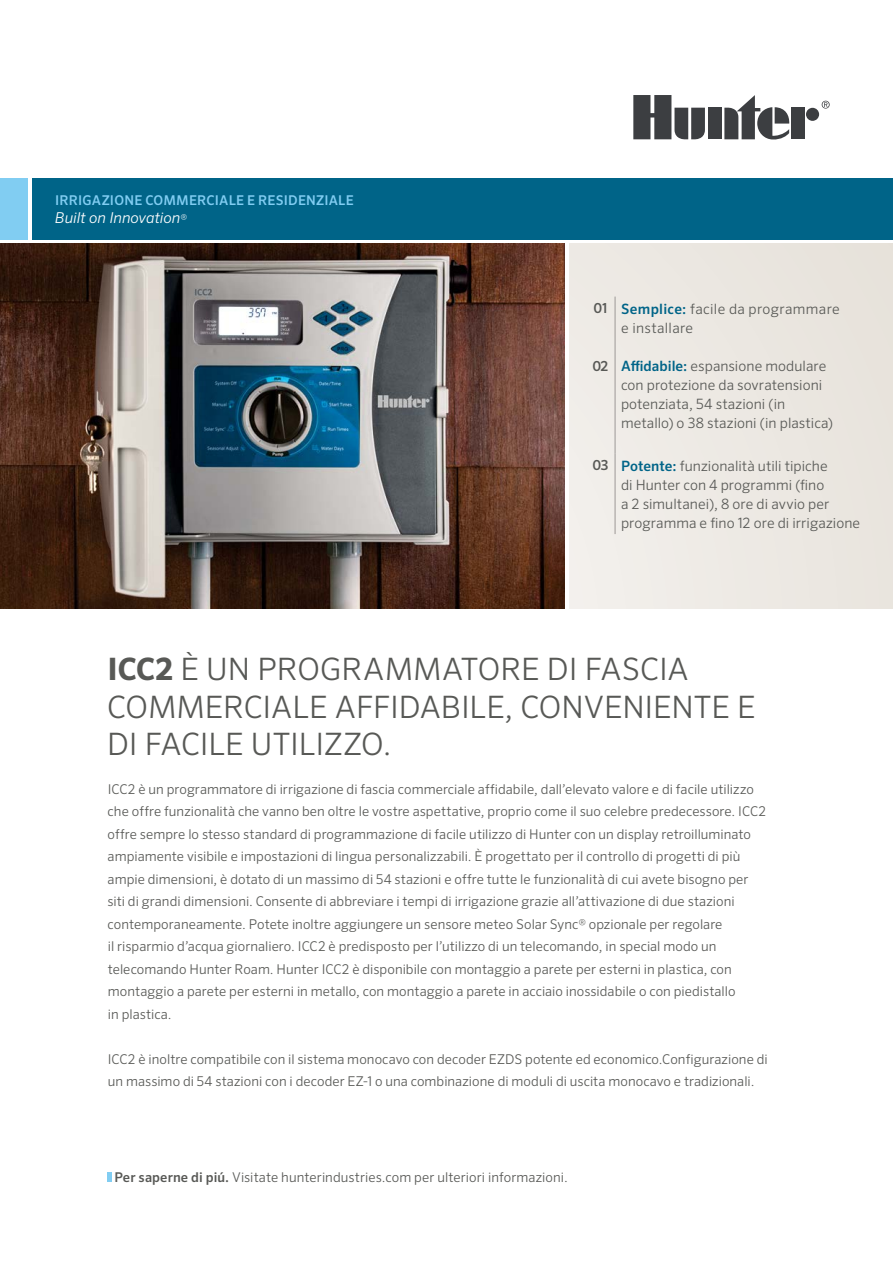
<style>
.page{position:relative;width:893px;height:1263px;background:#fff}
.page>*{position:absolute;margin:0;border:0;box-sizing:border-box;transform-origin:0 0}
.t1{font:300 30.9px/37.5px "Sero Pro";letter-spacing:-.005em;color:#585956}
.t2{font:italic 300 15px "Sero Pro";color:#fff}
.t3{font:300 14.25px/19px "Sero Pro";letter-spacing:.005em;color:#585956}
.t4{font:300 14.25px/19px "Sero Pro";letter-spacing:.025em;color:#585956}
.t5{font:300 13.5px/22.5px "Sero Pro";letter-spacing:.005em;color:#585956}
.t6{font:500 13.5px "Sero Pro";letter-spacing:.015em;color:#81cdf2}
.s1{font-style:normal;font-size:12px}
.s2{font-weight:500;font-size:13.8px}
.s3{font-weight:500;color:#006488}
.s4{font-weight:700}
.s5{font-weight:500}
</style>
<div class="page">
<div style="left:569px;top:244px;width:324px;height:364px;background:#ece8e3"></div>
<svg style="left:822px;top:101px;width:8px;height:8px"></svg>
<div style="left:708px;top:108px;width:13px;height:31px;background:#3c3e41"></div>
<div style="left:806px;top:108px;width:13px;height:13px;background:#3c3e41;border-radius:50%"></div>
<div style="left:791px;top:108px;width:14px;height:31px;background:#3c3e41"></div>
<svg style="left:724px;top:95px;width:66px;height:45px"></svg>
<svg style="left:633px;top:95px;width:72px;height:45px"></svg>
<div style="left:32px;top:178px;width:861px;height:61px;background:#006488"></div>
<div style="left:0;top:178px;width:28px;height:61px;background:#81cdf2"></div>
<hr style="left:107px;top:1172px;width:4px;height:10px;background:#81cdf2">
<img style="left:0;top:244px;width:565px;height:364px">
<hr style="left:615px;top:297px;width:1px;height:57px;background:#9c9896">
<hr style="left:615px;top:354px;width:1px;height:100px;background:#9c9896">
<hr style="left:615px;top:454px;width:1px;height:80px;background:#9c9896">
<p class="t6" style="left:55px;top:192px;width:300px">IRRIGAZIONE COMMERCIALE E RESIDENZIALE</p>
<p class="t2" style="left:55px;top:208px;width:134px">Built on Innovation<span class="s1">®</span></p>
<p class="t4" style="left:621px;top:299px;width:220px;text-indent:-27px"><span class="s2">01</span> <span class="s3">Semplice:</span> facile da programmare e installare</p>
<p class="t3" style="left:621px;top:356px;width:214px;text-indent:-28px"><span class="s2">02</span> <span class="s3">Affidabile:</span> espansione modulare con protezione da sovratensioni potenziata, 54 stazioni (in metallo) o 38 stazioni (in plastica)</p>
<p class="t3" style="left:621px;top:456px;width:241px;text-indent:-29px"><span class="s2">03</span> <span class="s3">Potente:</span> funzionalità utili tipiche<br>di Hunter con 4 programmi (fino<br>a 2 simultanei), 8 ore di avvio per programma e fino 12 ore di irrigazione</p>
<h1 class="t1" style="left:107px;top:650px;width:650px"><span class="s4">ICC2</span> È UN PROGRAMMATORE DI FASCIA<br>COMMERCIALE AFFIDABILE, CONVENIENTE E<br>DI FACILE UTILIZZO.</h1>
<p class="t5" style="left:107px;top:778px;width:660px">ICC2 è un programmatore di irrigazione di fascia commerciale affidabile, dall’elevato valore e di facile utilizzo che offre funzionalità che vanno ben oltre le vostre aspettative, proprio come il suo celebre predecessore. ICC2 offre sempre lo stesso standard di programmazione di facile utilizzo di Hunter con un display retroilluminato ampiamente visibile e impostazioni di lingua personalizzabili. È progettato per il controllo di progetti di più ampie dimensioni, è dotato di un massimo di 54 stazioni e offre tutte le funzionalità di cui avete bisogno per siti di grandi dimensioni. Consente di abbreviare i tempi di irrigazione grazie all’attivazione di due stazioni contemporaneamente. Potete inoltre aggiungere un sensore meteo Solar Sync® opzionale per regolare<br>il risparmio d’acqua giornaliero. ICC2 è predisposto per l’utilizzo di un telecomando, in special modo un telecomando Hunter Roam. Hunter ICC2 è disponibile con montaggio a parete per esterni in plastica, con montaggio a parete per esterni in metallo, con montaggio a parete in acciaio inossidabile o con piedistallo<br>in plastica.</p>
<p class="t5" style="left:108px;top:1048px;width:662px">ICC2 è inoltre compatibile con il sistema monocavo con decoder EZDS potente ed economico.Configurazione di un massimo di 54 stazioni con i decoder EZ-1 o una combinazione di moduli di uscita monocavo e tradizionali.</p>
<p class="t5" style="left:114px;top:1166px;width:455px"><span class="s5">Per saperne di piú.</span> Visitate hunterindustries.com per ulteriori informazioni.</p>
</div>
